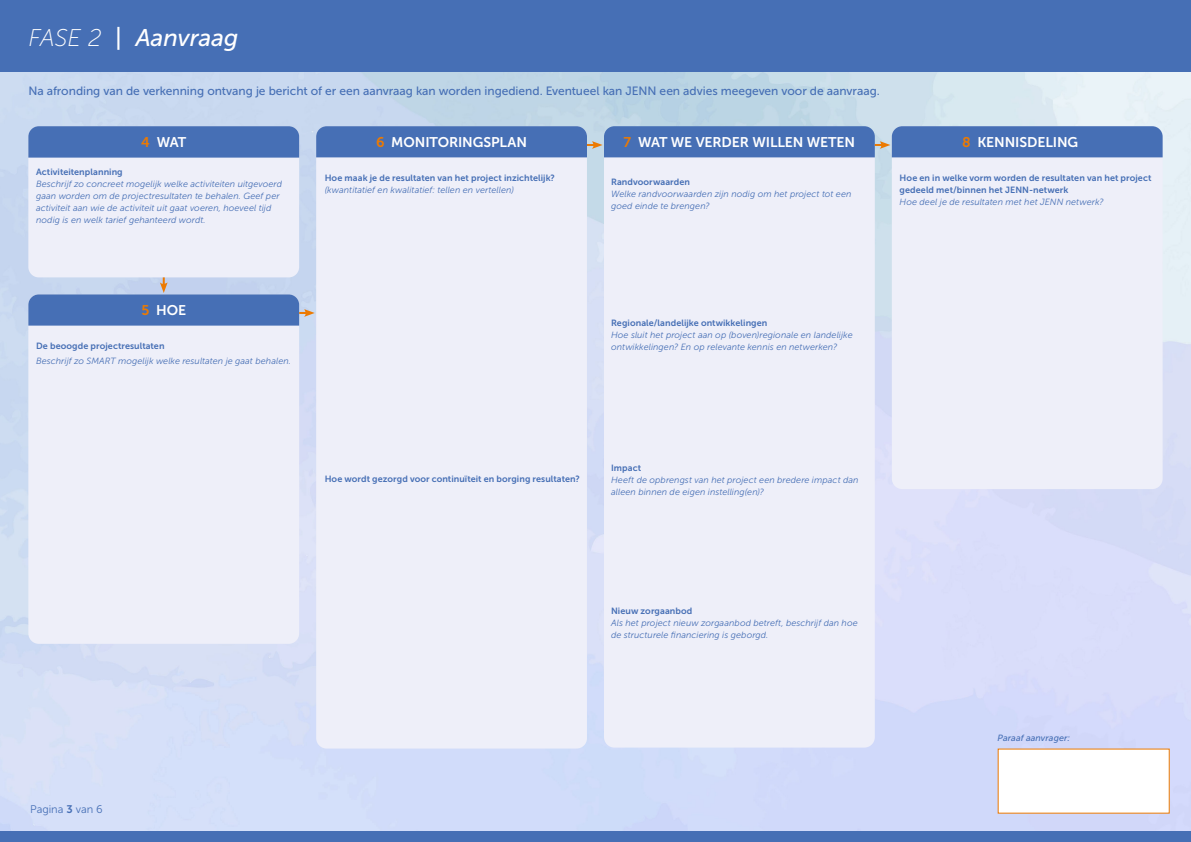
<style>
.page{position:relative;width:1191px;height:842px;background:#fff}
.page>*{position:absolute;margin:0;border:0;box-sizing:border-box;transform-origin:0 0}
.t1{font:italic 24.1px "Museo Sans 500";color:#fff}
.t2{font:14px "Museo Sans 700";letter-spacing:-.01em;color:#fff}
.t3{font:12px "Museo Sans 500";letter-spacing:-.005em;color:#466fb5}
.t4{font:11px "Museo Sans 300";color:#466fb5}
.t5{font:italic 9px/12px "Museo Sans 300";letter-spacing:.005em;color:#466fb5}
.t6{font:9px/12px "Museo Sans 700";letter-spacing:.01em;color:#466fb5}
.t7{font:italic 9px "Museo Sans 500";letter-spacing:.005em;color:#466fb5}
.s1{font-family:"Museo Sans 100"}
.s2{font-style:normal}
.s3{color:#ec7a02}
.s4{font-family:"Museo Sans 700"}
</style>
<div class="page">
<img style="left:0;top:71px;width:1191px;height:761px">
<div style="left:0;top:0;width:1191px;height:71px;background:#466fb5"></div>
<div style="left:0;top:832px;width:1191px;height:10px;background:#466fb5"></div>
<div style="left:28px;top:294px;width:271px;height:350px;background:#eeeff9;border-radius:10px"></div>
<div style="left:316px;top:126px;width:271px;height:622px;background:#eeeff9;border-radius:10px"></div>
<div style="left:891px;top:126px;width:271px;height:363px;background:#eeeff9;border-radius:10px"></div>
<div style="left:604px;top:147px;width:270px;height:601px;background:#eeeff9;border-radius:10px"></div>
<div style="left:997px;top:748px;width:172px;height:66px;background:#fff"></div>
<div style="left:28px;top:126px;width:271px;height:151px;background:#eeeff9;border-radius:10px"></div>
<svg style="left:28px;top:126px;width:271px;height:32px;background:#4972b6"></svg>
<svg style="left:28px;top:277px;width:287px;height:49px;background:#7a97ca"></svg>
<svg style="left:316px;top:126px;width:846px;height:31px;background:#4c73b6"></svg>
<h1 class="t1" style="left:28px;top:25px;width:212px"><span class="s1">FASE 2</span> <span class="s2">|</span> Aanvraag</h1>
<h3 class="t3" style="left:28px;top:84px;width:853px">Na afronding van de verkenning ontvang je bericht of er een aanvraag kan worden ingediend. Eventueel kan JENN een advies meegeven voor de aanvraag.</h3>
<h2 class="t2" style="left:141px;top:134px;width:46px"><span class="s3">4</span> WAT</h2>
<p class="t6" style="left:36px;top:166px;width:88px">Activiteitenplanning</p>
<p class="t5" style="left:36px;top:178px;width:247px">Beschrijf zo concreet mogelijk welke activiteiten uitgevoerd gaan worden om de projectresultaten te behalen. Geef per activiteit aan wie de activiteit uit gaat voeren, hoeveel tijd nodig is en welk tarief gehanteerd wordt.</p>
<h2 class="t2" style="left:376px;top:134px;width:152px"><span class="s3">6</span> MONITORINGSPLAN</h2>
<p class="t6" style="left:325px;top:172px;width:232px">Hoe maak je de resultaten van het project inzichtelijk?</p>
<p class="t5" style="left:325px;top:184px;width:191px">(kwantitatief en kwalitatief: tellen en vertellen)</p>
<h2 class="t2" style="left:623px;top:134px;width:233px"><span class="s3">7</span> WAT WE VERDER WILLEN WETEN</h2>
<p class="t6" style="left:611px;top:176px;width:80px">Randvoorwaarden</p>
<p class="t5" style="left:611px;top:188px;width:242px">Welke randvoorwaarden zijn nodig om het project tot een goed einde te brengen?</p>
<h2 class="t2" style="left:962px;top:134px;width:118px"><span class="s3">8</span> KENNISDELING</h2>
<p class="t6" style="left:899px;top:172px;width:253px">Hoe en in welke vorm worden de resultaten van het project gedeeld met/binnen het JENN-netwerk</p>
<p class="t5" style="left:899px;top:196px;width:205px">Hoe deel je de resultaten met het JENN netwerk?</p>
<h2 class="t2" style="left:141px;top:302px;width:46px"><span class="s3">5</span> HOE</h2>
<p class="t6" style="left:36px;top:340px;width:130px">De beoogde projectresultaten</p>
<p class="t5" style="left:36px;top:355px;width:256px">Beschrijf zo SMART mogelijk welke resultaten je gaat behalen.</p>
<p class="t6" style="left:611px;top:317px;width:158px">Regionale/landelijke ontwikkelingen</p>
<p class="t5" style="left:611px;top:329px;width:243px">Hoe sluit het project aan op (boven)regionale en landelijke ontwikkelingen? En op relevante kennis en netwerken?</p>
<p class="t6" style="left:325px;top:473px;width:257px">Hoe wordt gezorgd voor continuïteit en borging resultaten?</p>
<p class="t6" style="left:611px;top:462px;width:32px">Impact</p>
<p class="t5" style="left:611px;top:474px;width:249px">Heeft de opbrengst van het project een bredere impact dan alleen binnen de eigen instelling(en)?</p>
<p class="t4" style="left:30px;top:803px;width:74px">Pagina <span class="s4">3</span> van 6</p>
<p class="t6" style="left:611px;top:605px;width:83px">Nieuw zorgaanbod</p>
<p class="t5" style="left:611px;top:617px;width:248px">Als het project nieuw zorgaanbod betreft, beschrijf dan hoe de structurele financiering is geborgd.</p>
<p class="t7" style="left:997px;top:733px;width:74px">Paraaf aanvrager:</p>
</div>
